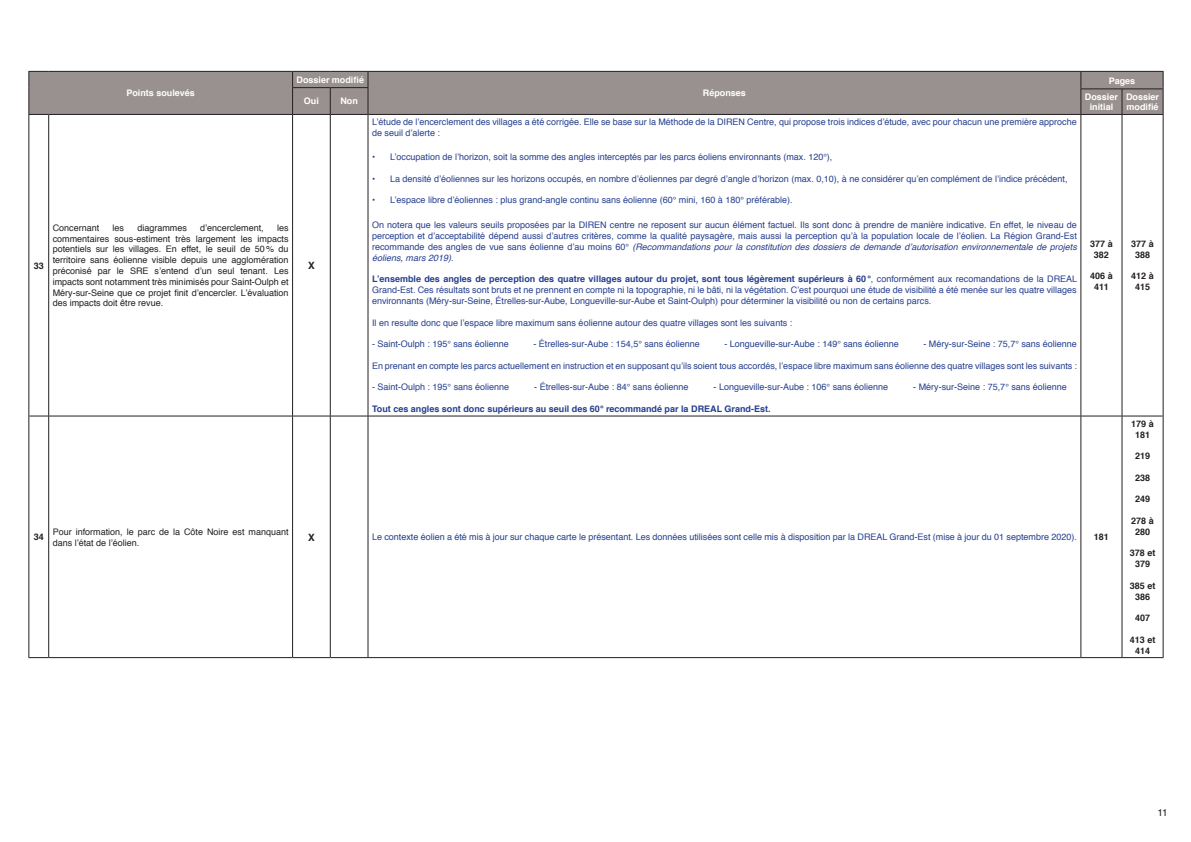
<style>
.page{position:relative;width:1191px;height:842px;background:#fff}
.page>*{position:absolute;margin:0;border:0;box-sizing:border-box;transform-origin:0 0}
.t1{font:10px "Helvetica";color:#231f20}
.t2{font:700 10px "Helvetica";color:#231f20}
.t3{font:9px/10.8px "Helvetica";color:#253f8e;text-align:justify}
.t4{font:9px/10.8px "Helvetica";color:#231f20;text-align:justify}
.t5{font:700 9px/10.8px "Helvetica";color:#231f20;text-align:center}
.t6{font:700 9px/10.8px "Helvetica";color:#fff;text-align:center}
.t7{font:700 9px "Helvetica";color:#253f8e}
.s1{font-style:italic}
.s2{font-weight:700}
</style>
<div class="page">
<div style="left:49px;top:72px;width:1113px;height:42px;background:#999190"></div>
<hr style="left:1080px;top:115px;width:1px;height:301px;background:#231f20">
<hr style="left:1121px;top:115px;width:1px;height:301px;background:#231f20">
<hr style="left:1080px;top:416px;width:1px;height:241px;background:#231f20">
<hr style="left:1121px;top:416px;width:1px;height:241px;background:#231f20">
<hr style="left:49px;top:71px;width:243px;height:1px;background:#231f20">
<svg style="left:28px;top:71px;width:21px;height:44px"></svg>
<hr style="left:49px;top:114px;width:243px;height:1px;background:#231f20">
<hr style="left:292px;top:71px;width:38px;height:1px;background:#231f20">
<hr style="left:330px;top:71px;width:38px;height:1px;background:#231f20">
<hr style="left:368px;top:71px;width:713px;height:1px;background:#231f20">
<hr style="left:368px;top:114px;width:713px;height:1px;background:#231f20">
<hr style="left:1080px;top:71px;width:42px;height:1px;background:#231f20">
<hr style="left:1122px;top:71px;width:41px;height:1px;background:#231f20">
<hr style="left:293px;top:114px;width:37px;height:1px;background:#231f20">
<hr style="left:330px;top:114px;width:38px;height:1px;background:#231f20">
<svg style="left:1162px;top:72px;width:1px;height:42px"></svg>
<hr style="left:1080px;top:114px;width:42px;height:1px;background:#231f20">
<hr style="left:1122px;top:114px;width:41px;height:1px;background:#231f20">
<hr style="left:292px;top:87px;width:38px;height:1px;background:#231f20">
<hr style="left:330px;top:87px;width:38px;height:1px;background:#231f20">
<svg style="left:292px;top:72px;width:1px;height:42px"></svg>
<svg style="left:330px;top:88px;width:1px;height:26px"></svg>
<svg style="left:368px;top:72px;width:1px;height:42px"></svg>
<svg style="left:1080px;top:72px;width:1px;height:42px"></svg>
<svg style="left:1121px;top:90px;width:1px;height:24px"></svg>
<hr style="left:1080px;top:89px;width:42px;height:1px;background:#231f20">
<hr style="left:1122px;top:89px;width:40px;height:1px;background:#231f20">
<hr style="left:48px;top:115px;width:1px;height:301px;background:#231f20">
<hr style="left:292px;top:114px;width:1px;height:302px;background:#231f20">
<hr style="left:330px;top:114px;width:1px;height:302px;background:#231f20">
<hr style="left:368px;top:114px;width:1px;height:302px;background:#231f20">
<hr style="left:48px;top:416px;width:1px;height:241px;background:#231f20">
<hr style="left:292px;top:416px;width:1px;height:241px;background:#231f20">
<hr style="left:330px;top:416px;width:1px;height:241px;background:#231f20">
<hr style="left:368px;top:416px;width:1px;height:241px;background:#231f20">
<hr style="left:28px;top:416px;width:1px;height:241px;background:#231f20">
<hr style="left:1162px;top:416px;width:1px;height:241px;background:#231f20">
<hr style="left:28px;top:115px;width:1px;height:301px;background:#231f20">
<hr style="left:1162px;top:115px;width:1px;height:301px;background:#231f20">
<svg style="left:28px;top:657px;width:21px;height:1px"></svg>
<hr style="left:49px;top:657px;width:243px;height:1px;background:#231f20">
<hr style="left:292px;top:657px;width:38px;height:1px;background:#231f20">
<hr style="left:330px;top:657px;width:38px;height:1px;background:#231f20">
<hr style="left:368px;top:657px;width:713px;height:1px;background:#231f20">
<hr style="left:1080px;top:657px;width:42px;height:1px;background:#231f20">
<hr style="left:1122px;top:657px;width:41px;height:1px;background:#231f20">
<svg style="left:29px;top:416px;width:20px;height:1px"></svg>
<hr style="left:49px;top:416px;width:243px;height:1px;background:#231f20">
<hr style="left:292px;top:416px;width:38px;height:1px;background:#231f20">
<hr style="left:330px;top:416px;width:38px;height:1px;background:#231f20">
<hr style="left:368px;top:416px;width:713px;height:1px;background:#231f20">
<hr style="left:1080px;top:416px;width:42px;height:1px;background:#231f20">
<hr style="left:1122px;top:416px;width:40px;height:1px;background:#231f20">
<p class="t5" style="left:34px;top:260px;width:12px">33</p>
<p class="t6" style="left:126px;top:88px;width:70px">Points soulevés</p>
<p class="t4" style="left:53px;top:223px;width:48px">Concernant</p>
<p class="t4" style="left:112px;top:223px;width:13px">les</p>
<p class="t4" style="left:137px;top:223px;width:51px">diagrammes</p>
<p class="t4" style="left:200px;top:223px;width:65px">d’encerclement,</p>
<p class="t4" style="left:53px;top:223px;width:237px;text-indent:224px">les commentaires sous-estiment très largement les impacts potentiels sur les villages. En effet, le seuil de 50% du territoire sans éolienne visible depuis une agglomération préconisé par le SRE s’entend d’un seul tenant. Les impacts sont notamment très minimisés pour Saint-Oulph et Méry‑sur‑Seine que ce projet finit d’encercler. L’évaluation des impacts doit être revue.</p>
<p class="t6" style="left:296px;top:74px;width:69px">Dossier modifié</p>
<p class="t6" style="left:1108px;top:75px;width:28px">Pages</p>
<p class="t6" style="left:703px;top:88px;width:45px">Réponses</p>
<p class="t6" style="left:304px;top:96px;width:17px">Oui</p>
<p class="t6" style="left:340px;top:96px;width:19px">Non</p>
<p class="t6" style="left:1085px;top:91px;width:35px">Dossier initial</p>
<p class="t6" style="left:1126px;top:91px;width:35px;text-align:left">Dossier modifié</p>
<p class="t2" style="left:308px;top:257px;width:8px">X</p>
<p class="t3" style="left:372px;top:117px;width:706px">L’étude de l’encerclement des villages a été corrigée. Elle se base sur la Méthode de la DIREN Centre, qui propose trois indices d’étude, avec pour chacun une première approche de seuil d’alerte :</p>
<p class="t3" style="left:372px;top:152px;width:462px">• L’occupation de l’horizon, soit la somme des angles interceptés par les parcs éoliens environnants (max. 120°),</p>
<p class="t3" style="left:372px;top:173px;width:697px">• La densité d’éoliennes sur les horizons occupés, en nombre d’éoliennes par degré d’angle d’horizon (max. 0,10), à ne considérer qu’en complément de l’indice précédent,</p>
<p class="t3" style="left:372px;top:195px;width:422px">• L’espace libre d’éoliennes : plus grand‑angle continu sans éolienne (60° mini, 160 à 180° préférable).</p>
<p class="t3" style="left:372px;top:220px;width:706px">On notera que les valeurs seuils proposées par la DIREN centre ne reposent sur aucun élément factuel. Ils sont donc à prendre de manière indicative. En effet, le niveau de perception et d’acceptabilité dépend aussi d’autres critères, comme la qualité paysagère, mais aussi la perception qu’à la population locale de l’éolien. La Région Grand-Est recommande des angles de vue sans éolienne d’au moins 60° <span class="s1">(Recommandations pour la constitution des dossiers de demande d’autorisation environnementale de projets éoliens, mars 2019)</span>.</p>
<p class="t3" style="left:372px;top:274px;width:706px"><span class="s2">L’ensemble des angles de perception des quatre villages autour du projet, sont tous légèrement supérieurs à 60°</span>, conformément aux recomandations de la DREAL Grand‑Est. Ces résultats sont bruts et ne prennent en compte ni la topographie, ni le bâti, ni la végétation. C’est pourquoi une étude de visibilité a été menée sur les quatre villages environnants (Méry-sur-Seine, Étrelles-sur-Aube, Longueville-sur-Aube et Saint-Oulph) pour déterminer la visibilité ou non de certains parcs.</p>
<p class="t3" style="left:372px;top:317px;width:422px">Il en resulte donc que l’espace libre maximum sans éolienne autour des quatre villages sont les suivants :</p>
<p class="t3" style="left:372px;top:339px;width:138px">- Saint-Oulph : 195° sans éolienne</p>
<p class="t3" style="left:533px;top:339px;width:168px">- Étrelles-sur-Aube : 154,5° sans éolienne</p>
<p class="t3" style="left:724px;top:339px;width:176px">- Longueville-sur-Aube : 149° sans éolienne</p>
<p class="t3" style="left:923px;top:339px;width:155px">- Méry-sur-Seine : 75,7° sans éolienne</p>
<p class="t3" style="left:372px;top:361px;width:706px">En prenant en compte les parcs actuellement en instruction et en supposant qu’ils soient tous accordés, l’espace libre maximum sans éolienne des quatre villages sont les suivants :</p>
<p class="t3" style="left:372px;top:382px;width:139px">- Saint-Oulph : 195° sans éolienne</p>
<p class="t3" style="left:534px;top:382px;width:156px">- Étrelles-sur-Aube : 84° sans éolienne</p>
<p class="t3" style="left:713px;top:382px;width:176px">- Longueville-sur-Aube : 106° sans éolienne</p>
<p class="t3" style="left:913px;top:382px;width:155px">- Méry-sur-Seine : 75,7° sans éolienne</p>
<p class="t7" style="left:372px;top:402px;width:400px">Tout ces angles sont donc supérieurs au seuil des 60° recommandé par la DREAL Grand-Est.</p>
<p class="t5" style="left:1090px;top:239px;width:24px">377 à<br>382</p>
<p class="t5" style="left:1090px;top:271px;width:24px">406 à<br>411</p>
<p class="t5" style="left:1131px;top:239px;width:24px">377 à<br>388</p>
<p class="t5" style="left:1131px;top:271px;width:24px">412 à<br>415</p>
<p class="t5" style="left:34px;top:532px;width:12px">34</p>
<p class="t4" style="left:53px;top:526px;width:237px">Pour information, le parc de la Côte Noire est manquant dans l’état de l’éolien.</p>
<p class="t2" style="left:308px;top:529px;width:8px">X</p>
<p class="t3" style="left:372px;top:532px;width:706px">Le contexte éolien a été mis à jour sur chaque carte le présentant. Les données utilisées sont celle mis à disposition par la DREAL Grand-Est (mise à jour du 01 septembre 2020).</p>
<p class="t5" style="left:1094px;top:532px;width:17px">181</p>
<p class="t5" style="left:1131px;top:418px;width:24px">179 à<br>181</p>
<p class="t5" style="left:1135px;top:451px;width:17px">219</p>
<p class="t5" style="left:1135px;top:472px;width:17px">238</p>
<p class="t5" style="left:1135px;top:494px;width:17px">249</p>
<p class="t5" style="left:1131px;top:515px;width:24px">278 à<br>280</p>
<p class="t5" style="left:1129px;top:548px;width:27px">378 et<br>379</p>
<p class="t5" style="left:1129px;top:580px;width:27px">385 et<br>386</p>
<p class="t5" style="left:1135px;top:613px;width:17px">407</p>
<p class="t5" style="left:1129px;top:634px;width:27px">413 et<br>414</p>
<p class="t1" style="left:1157px;top:805px;width:12px">11</p>
</div>
